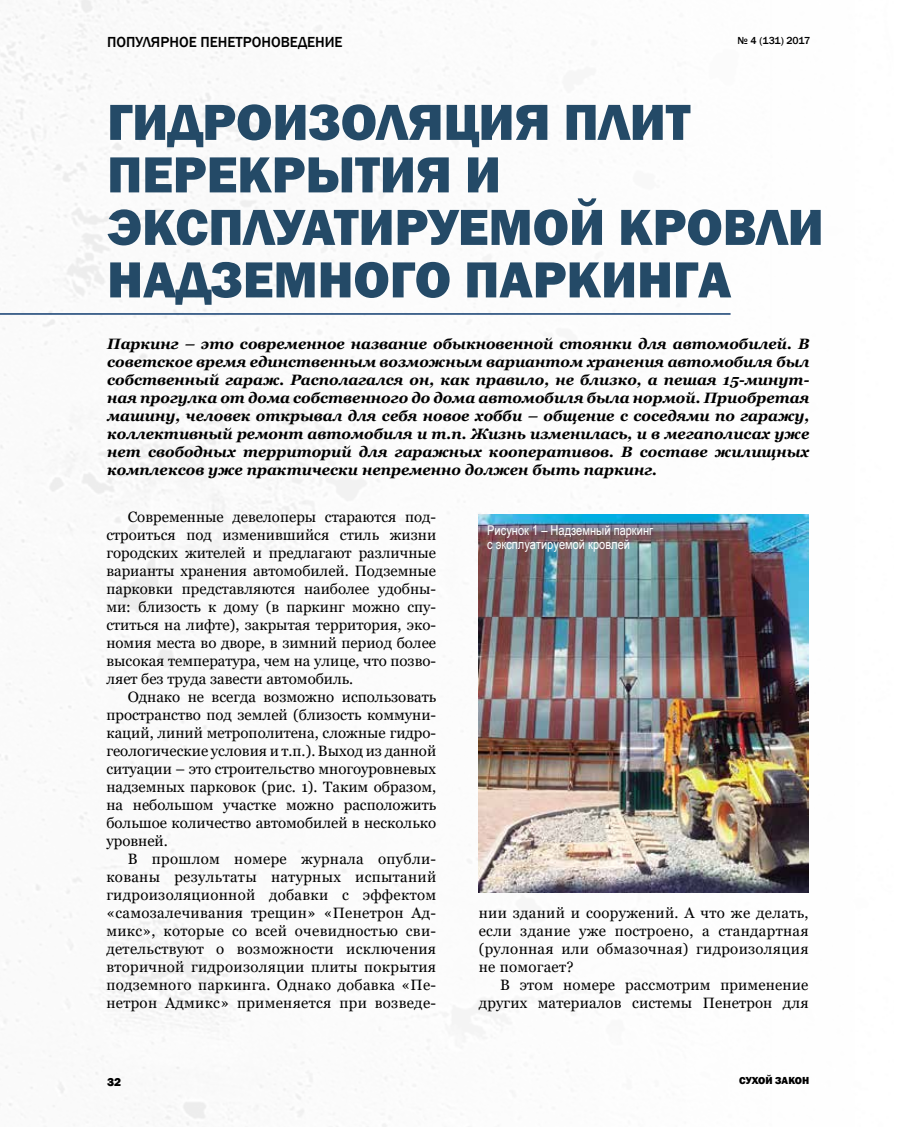
<style>
.page{position:relative;width:915px;height:1127px;background:#fff}
.page>*{position:absolute;margin:0;border:0;box-sizing:border-box;transform-origin:0 0}
.t1{font:800 52.5px/52.5px "Franklin Gothic";color:#244a67}
.t2{font:15px/18px "Georgia";letter-spacing:.01em;color:#000;text-align:justify}
.t3{font:italic 700 15px/18px "Georgia";color:#000;text-align:justify}
.t4{font:500 15px "Franklin Gothic";color:#000}
.t5{font:13.5px/13.5px "Arial Narrow";color:#fff}
.t6{font:800 12px "Franklin Gothic";color:#000}
.t7{font:500 10.5px "Franklin Gothic";letter-spacing:-.025em;color:#000}
.t8{font:800 10.5px "Franklin Gothic";color:#000}
</style>
<div class="page">
<img style="left:0;top:0;width:809px;height:1127px">
<hr style="left:0;top:313px;width:730px;height:2px;background:#113d70">
<img style="left:478px;top:514px;width:330px;height:378px">
<p class="t4" style="left:107px;top:33px;width:237px">ПОПУЛЯРНОЕ ПЕНЕТРОНОВЕДЕНИЕ</p>
<p class="t7" style="left:737px;top:34px;width:74px">№ 4 (131) 2017</p>
<h1 class="t1" style="left:107px;top:96px;width:717px">ГИДРОИЗОЛЯЦИЯ ПЛИТ<br>ПЕРЕКРЫТИЯ И<br>ЭКСПЛУАТИРУЕМОЙ КРОВЛИ<br>НАДЗЕМНОГО ПАРКИНГА</h1>
<p class="t3" style="left:107px;top:335px;width:703px">Паркинг – это современное название обыкновенной стоянки для автомобилей. В советское время единственным возможным вариантом хранения автомобиля был собственный гараж. Располагался он, как правило, не близко, а пешая 15-минут&shy;ная прогулка от дома собственного до дома автомобиля была нормой. Приобретая машину, человек открывал для себя новое хобби – общение с соседями по гаражу, коллективный ремонт автомобиля и т.п. Жизнь изменилась, и в мегаполисах уже нет свободных территорий для гаражных кооперативов. В составе жилищных комплексов уже практически непременно должен быть паркинг.</p>
<p class="t2" style="left:106px;top:508px;width:331px;text-indent:21px">Современные девелоперы стараются под&shy;строиться под изменившийся стиль жизни городских жителей и предлагают различные варианты хранения автомобилей. Подземные парковки представляются наиболее удобны&shy;ми: близость к дому (в паркинг можно спу&shy;ститься на лифте), закрытая территория, эко&shy;номия места во дворе, в зимний период более высокая температура, чем на улице, что позво&shy;ляет без труда завести автомобиль.</p>
<p class="t2" style="left:106px;top:688px;width:331px;text-indent:21px">Однако не всегда возможно использовать пространство под землей (близость коммуни&shy;каций, линий метрополитена, сложные гидро&shy;геологические условия и т.п.). Выход из данной ситуации – это строительство многоуровневых надземных парковок (рис. 1). Таким образом, на небольшом участке можно расположить большое количество автомобилей в несколько уровней.</p>
<p class="t2" style="left:106px;top:850px;width:331px;text-indent:21px">В прошлом номере журнала опубли&shy;кованы результаты натурных испытаний гидроизоляционной добавки с эффектом «самозалечивания трещин» «Пенетрон Ад&shy;микс», которые со всей очевидностью сви&shy;детельствуют о возможности исключения вторичной гидроизоляции плиты покрытия подземного паркинга. Однако добавка «Пе&shy;нетрон Адмикс» применяется при возведе-</p>
<p class="t5" style="left:487px;top:523px;width:167px">Рисунок 1 – Надземный паркинг с эксплуатируемой кровлей</p>
<p class="t2" style="left:478px;top:904px;width:331px">нии зданий и сооружений. А что же делать, если здание уже построено, а стандартная (рулонная или обмазочная) гидроизоляция не помогает?</p>
<p class="t2" style="left:478px;top:976px;width:331px;text-align:right">В этом номере рассмотрим применение других материалов системы Пенетрон для</p>
<p class="t6" style="left:107px;top:1074px;width:16px">32</p>
<p class="t8" style="left:739px;top:1074px;width:72px">СУХОЙ ЗАКОН</p>
</div>
